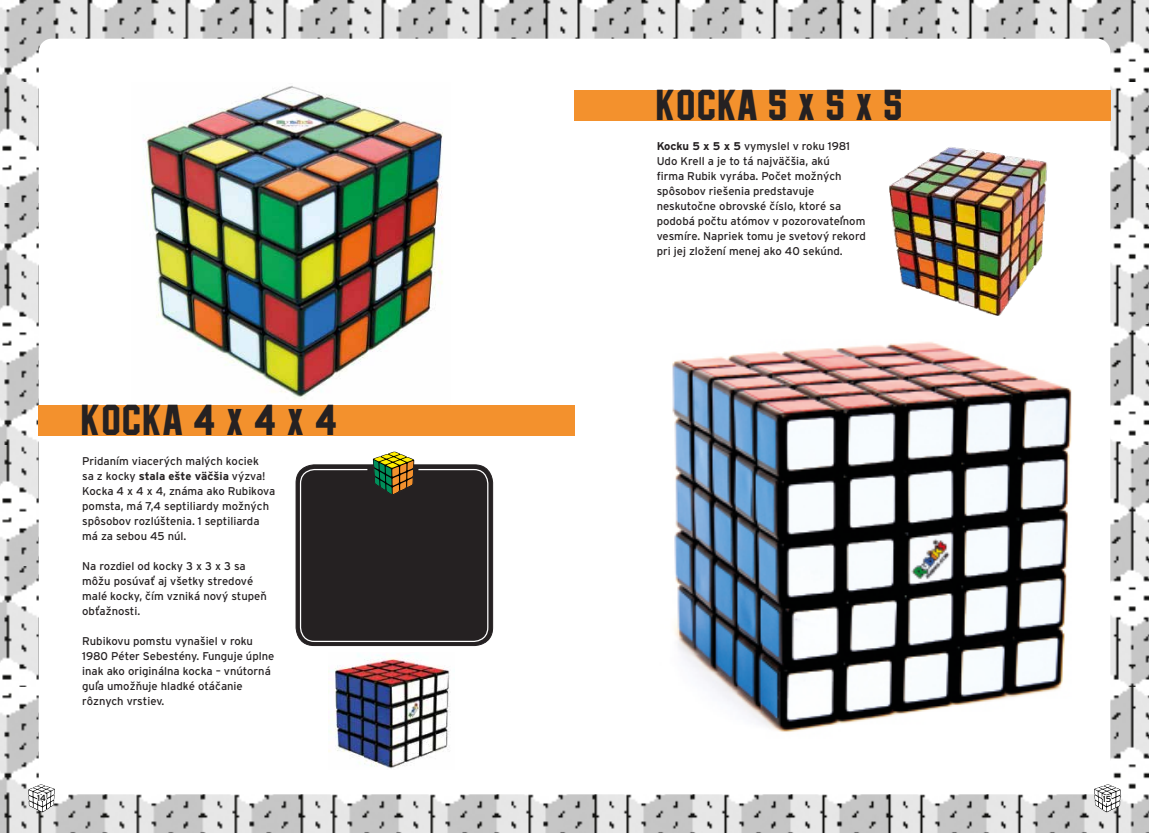
<style>
.page{position:relative;width:1149px;height:833px;background:#fff}
.page>*{position:absolute;margin:0;border:0;box-sizing:border-box;transform-origin:0 0}
.t1{font:700 38.75px "LHF Old Block Cond";color:#252122}
.t2{font:11.25px/15px "Interstate Regular CE";color:#252122}
.t3{font:700 11.25px "Interstate CE";color:#252122}
.t4{font:8.75px "Interstate Regular CE";color:#000}
.s1{font-family:"Interstate Regular CE";font-weight:400}
.s2{font-family:"Interstate CE";font-weight:700}
</style>
<div class="page">
<img style="left:0;top:0;width:1148px;height:833px">
<div style="left:39px;top:39px;width:1070px;height:755px;background:#fff;border-radius:13px"></div>
<svg style="left:1093px;top:784px;width:27px;height:28px"></svg>
<svg style="left:28px;top:784px;width:27px;height:28px"></svg>
<img style="left:143px;top:86px;width:300px;height:314px">
<img style="left:328px;top:654px;width:122px;height:115px">
<img style="left:672px;top:342px;width:400px;height:390px">
<img style="left:889px;top:147px;width:158px;height:169px">
<div style="left:38px;top:405px;width:536px;height:30px;background:#f3912d"></div>
<div style="left:574px;top:90px;width:536px;height:30px;background:#f3912d"></div>
<svg style="left:295px;top:451px;width:198px;height:195px"></svg>
<div style="left:300px;top:469px;width:188px;height:173px;border:1px solid #fff;border-radius:14px"></div>
<h1 class="t1" style="left:657px;top:83px;width:249px">KOCKA 5 x 5 x 5</h1>
<h1 class="t1" style="left:82px;top:398px;width:258px">KOCKA 4 x 4 x 4</h1>
<p class="t2" style="left:82px;top:453px;width:178px">Pridaním viacerých malých kociek</p>
<p class="t3" style="left:82px;top:470px;width:185px"><span class="s1">sa z kocky</span> stala ešte väčšia <span class="s1">výzva!</span></p>
<p class="t2" style="left:82px;top:483px;width:194px">Kocka 4 x 4 x 4, známa ako Rubikova pomsta, má 7,4 septiliardy možných spôsobov rozlúštenia. 1 septiliarda má za sebou 45 núl.</p>
<p class="t2" style="left:82px;top:558px;width:186px">Na rozdiel od kocky 3 x 3 x 3 sa môžu posúvať aj všetky stredové malé kocky, čím vzniká nový stupeň obťažnosti.</p>
<p class="t2" style="left:82px;top:633px;width:194px">Rubikovu pomstu vynašiel v roku<br>1980 Péter Sebestény. Funguje úplne inak ako originálna kocka – vnútorná guľa umožňuje hladké otáčanie rôznych vrstiev.</p>
<p class="t2" style="left:656px;top:138px;width:211px"><span class="s2">Kocku 5 x 5 x 5</span> vymyslel v roku 1981<br>Udo Krell a je to tá najväčšia, akú<br>firma Rubik vyrába. Počet možných spôsobov riešenia predstavuje neskutočne obrovské číslo, ktoré sa podobá počtu atómov v pozorovateľnom vesmíre. Napriek tomu je svetový rekord pri jej zložení menej ako 40 sekúnd.</p>
<p class="t4" style="left:37px;top:792px;width:10px">14</p>
<p class="t4" style="left:1102px;top:794px;width:10px">15</p>
</div>
